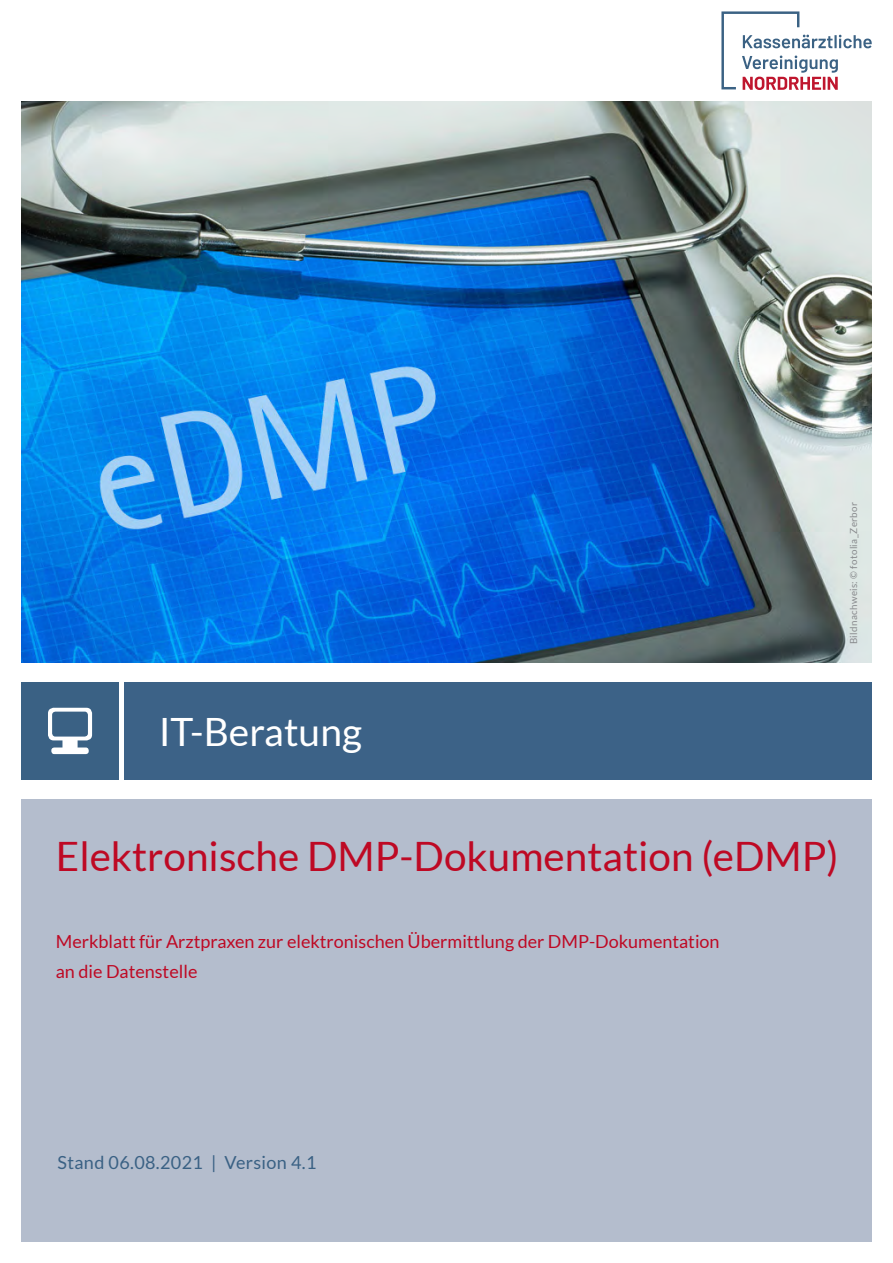
<style>
.page{position:relative;width:893px;height:1263px;background:#fff}
.page>*{position:absolute;margin:0;border:0;box-sizing:border-box;transform-origin:0 0}
.t1{font:40.5px "Lato";color:#be0924}
.t2{font:39px "Lato";color:#fff}
.t3{font:18px/30px "Lato";color:#be0924}
.t4{font:18px "Lato";letter-spacing:.02em;color:#3a6184}
.t5{font:9.75px "Lato";letter-spacing:.035em;color:#888a8d}
</style>
<div class="page">
<div style="left:21px;top:799px;width:851px;height:443px;background:#b4bdcd"></div>
<div style="left:124px;top:682px;width:748px;height:98px;background:#3c6287"></div>
<div style="left:21px;top:682px;width:98px;height:98px;background:#3a6184"></div>
<svg style="left:48px;top:708px;width:44px;height:46px"></svg>
<img style="left:21px;top:102px;width:851px;height:561px">
<svg style="left:721px;top:11px;width:151px;height:79px"></svg>
<h2 class="t2" style="left:159px;top:710px;width:205px">IT-Beratung</h2>
<p class="t5" style="left:848px;top:644px;width:144px;rotate:-90deg">Bildnachweis: © fotolia_Zerbor</p>
<h1 class="t1" style="left:56px;top:833px;width:784px">Elektronische DMP-Dokumentation (eDMP)</h1>
<p class="t3" style="left:56px;top:926px;width:665px">Merkblatt für Arztpraxen zur elektronischen Übermittlung der DMP-Dokumentation an die Datenstelle</p>
<p class="t4" style="left:58px;top:1152px;width:261px">Stand 06.08.2021 | Version 4.1</p>
</div>
